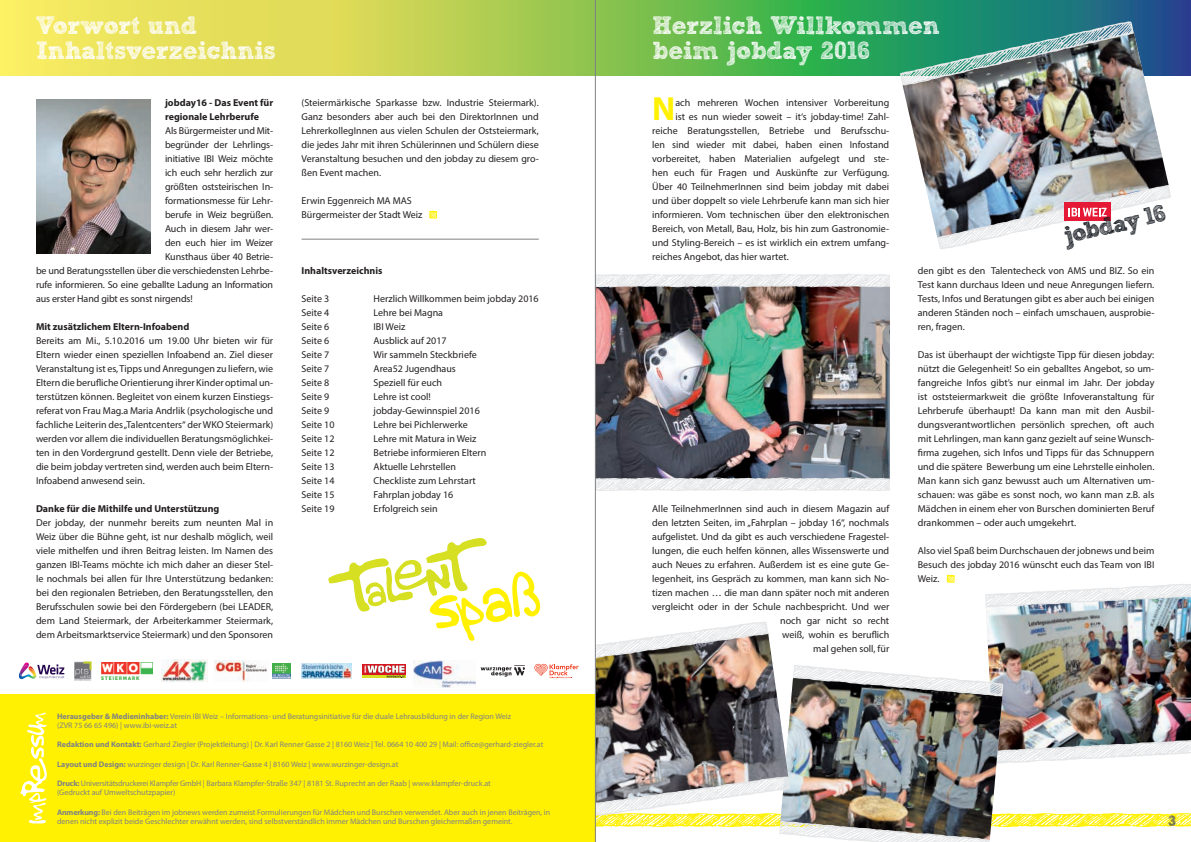
<style>
.page{position:relative;width:1191px;height:842px;background:#fff}
.page>*{position:absolute;margin:0;border:0;box-sizing:border-box;transform-origin:0 0}
.t1{font:700 33.6px "Myriad Pro";color:#fff101}
.t2{font:700 25px/25px "freeversion Sketch Block";letter-spacing:-.015em;color:#fff}
.t3{font:700 24.1px "freeversion Sketch Block";color:#161b21}
.t4{font:700 15px "freeversion Sketch Block";color:#57585a}
.t5{font:10px/14px "Myriad Pro";color:#231f20;text-align:justify}
.t6{font:700 10px/14px "Myriad Pro";color:#231f20}
.t7{font:8px/9.6px "Myriad Pro";color:#808285}
.s1{font-weight:700}
</style>
<div class="page">
<svg style="left:0;top:0;width:1191px;height:75px;background:#99c359"></svg>
<img style="left:36px;top:99px;width:115px;height:154px">
<img style="left:596px;top:287px;width:293px;height:190px">
<img style="left:902px;top:32px;width:266px;height:204px">
<img style="left:900px;top:21px;width:234px;height:65px">
<svg style="left:429px;top:211px;width:8px;height:8px"></svg>
<img style="left:937px;top:185px;width:234px;height:64px">
<hr style="left:301px;top:239px;width:238px;height:1px;background:#808285">
<svg style="left:596px;top:274px;width:293px;height:13px"></svg>
<svg style="left:596px;top:477px;width:293px;height:14px"></svg>
<img style="left:0;top:538px;width:1191px;height:304px">
<hr style="left:595px;top:0;width:1px;height:842px;background:#808285">
<h2 class="t2" style="left:36px;top:16px;width:241px">Vorwort und<br>Inhaltsverzeichnis</h2>
<p class="t6" style="left:165px;top:95px;width:110px">jobday16 - Das Event für regionale Lehrberufe</p>
<p class="t5" style="left:165px;top:123px;width:110px">Als Bürgermeister und Mit-</p>
<p class="t5" style="left:165px;top:137px;width:110px">begründer der Lehrlings-</p>
<p class="t5" style="left:165px;top:151px;width:110px">initiative IBI Weiz möchte</p>
<p class="t5" style="left:165px;top:165px;width:110px">ich euch sehr herzlich zur</p>
<p class="t5" style="left:165px;top:179px;width:110px">größten oststeirischen In-</p>
<p class="t5" style="left:165px;top:193px;width:110px">formationsmesse für Lehr-</p>
<p class="t5" style="left:165px;top:207px;width:110px">berufe in Weiz begrüßen.</p>
<p class="t5" style="left:165px;top:221px;width:110px">Auch in diesem Jahr wer-</p>
<p class="t5" style="left:165px;top:235px;width:110px">den euch hier im Weizer</p>
<p class="t5" style="left:165px;top:249px;width:110px">Kunsthaus über 40 Betrie-</p>
<p class="t5" style="left:36px;top:263px;width:239px">be und Beratungsstellen über die verschiedensten Lehrbe-</p>
<p class="t5" style="left:36px;top:277px;width:239px">rufe informieren. So eine geballte Ladung an Information</p>
<p class="t5" style="left:36px;top:291px;width:158px">aus erster Hand gibt es sonst nirgends!</p>
<p class="t6" style="left:36px;top:319px;width:155px">Mit zusätzlichem Eltern-Infoabend</p>
<p class="t5" style="left:36px;top:333px;width:239px">Bereits am Mi., 5.10.2016 um 19.00 Uhr bieten wir für Eltern wieder einen speziellen Infoabend an. Ziel dieser Veranstaltung ist es, Tipps und Anregungen zu liefern, wie Eltern die berufliche Orientierung ihrer Kinder optimal un&shy;terstützen können. Begleitet von einem kurzen Einstiegs&shy;referat von Frau Mag.a Maria Andrlik (psychologische und fachliche Leiterin des „Talentcenters“ der WKO Steiermark) werden vor allem die individuellen Beratungsmöglichkei&shy;ten in den Vordergrund gestellt. Denn viele der Betriebe, die beim jobday vertreten sind, werden auch beim Eltern-Infoabend anwesend sein.</p>
<p class="t6" style="left:36px;top:501px;width:185px">Danke für die Mithilfe und Unterstützung</p>
<p class="t5" style="left:36px;top:515px;width:239px">Der jobday, der nunmehr bereits zum neunten Mal in Weiz über die Bühne geht, ist nur deshalb möglich, weil viele mithelfen und ihren Beitrag leisten. Im Namen des ganzen IBI-Teams möchte ich mich daher an dieser Stel&shy;le nochmals bei allen für Ihre Unterstützung bedanken: bei den regionalen Betrieben, den Beratungsstellen, den Berufsschulen sowie bei den Fördergebern (bei LEADER, dem Land Steiermark, der Arbeiterkammer Steiermark, dem Arbeitsmarktservice Steiermark) und den Sponsoren</p>
<p class="t5" style="left:301px;top:95px;width:239px">(Steiermärkische Sparkasse bzw. Industrie Steiermark).<br>Ganz besonders aber auch bei den DirektorInnen und LehrerkollegInnen aus vielen Schulen der Oststeiermark, die jedes Jahr mit ihren Schülerinnen und Schülern diese Veranstaltung besuchen und den jobday zu diesem gro&shy;ßen Event machen.</p>
<p class="t5" style="left:301px;top:193px;width:122px">Erwin Eggenreich MA MAS<br>Bürgermeister der Stadt Weiz</p>
<p class="t6" style="left:301px;top:263px;width:82px">Inhaltsverzeichnis</p>
<p class="t5" style="left:301px;top:291px;width:29px">Seite 3</p>
<p class="t5" style="left:373px;top:291px;width:167px">Herzlich Willkommen beim jobday 2016</p>
<p class="t5" style="left:301px;top:305px;width:29px">Seite 4</p>
<p class="t5" style="left:373px;top:305px;width:71px">Lehre bei Magna</p>
<p class="t5" style="left:301px;top:319px;width:29px">Seite 6</p>
<p class="t5" style="left:373px;top:319px;width:33px">IBI Weiz</p>
<p class="t5" style="left:301px;top:333px;width:29px">Seite 6</p>
<p class="t5" style="left:373px;top:333px;width:75px">Ausblick auf 2017</p>
<p class="t5" style="left:301px;top:347px;width:29px">Seite 7</p>
<p class="t5" style="left:373px;top:347px;width:105px">Wir sammeln Steckbriefe</p>
<p class="t5" style="left:301px;top:361px;width:29px">Seite 7</p>
<p class="t5" style="left:373px;top:361px;width:84px">Area52 Jugendhaus</p>
<p class="t5" style="left:301px;top:375px;width:29px">Seite 8</p>
<p class="t5" style="left:373px;top:375px;width:70px">Speziell für euch</p>
<p class="t5" style="left:301px;top:389px;width:29px">Seite 9</p>
<p class="t5" style="left:373px;top:389px;width:59px">Lehre ist cool!</p>
<p class="t5" style="left:301px;top:403px;width:29px">Seite 9</p>
<p class="t5" style="left:373px;top:403px;width:108px">jobday-Gewinnspiel 2016</p>
<p class="t5" style="left:301px;top:417px;width:34px">Seite 10</p>
<p class="t5" style="left:373px;top:417px;width:96px">Lehre bei Pichlerwerke</p>
<p class="t5" style="left:301px;top:431px;width:34px">Seite 12</p>
<p class="t5" style="left:373px;top:431px;width:104px">Lehre mit Matura in Weiz</p>
<p class="t5" style="left:301px;top:445px;width:34px">Seite 12</p>
<p class="t5" style="left:373px;top:445px;width:114px">Betriebe informieren Eltern</p>
<p class="t5" style="left:301px;top:459px;width:34px">Seite 13</p>
<p class="t5" style="left:373px;top:459px;width:84px">Aktuelle Lehrstellen</p>
<p class="t5" style="left:301px;top:473px;width:34px">Seite 14</p>
<p class="t5" style="left:373px;top:473px;width:104px">Checkliste zum Lehrstart</p>
<p class="t5" style="left:301px;top:487px;width:34px">Seite 15</p>
<p class="t5" style="left:373px;top:487px;width:81px">Fahrplan jobday 16</p>
<p class="t5" style="left:301px;top:501px;width:34px">Seite 19</p>
<p class="t5" style="left:373px;top:501px;width:66px">Erfolgreich sein</p>
<p class="t7" style="left:57px;top:711px;width:455px"><span class="s1">Herausgeber &amp; Medieninhaber:</span> Verein IBI Weiz – Informations- und Beratungsinitiative für die duale Lehrausbildung in der Region Weiz (ZVR 75 66 65 496) | www.ibi-weiz.at</p>
<p class="t7" style="left:57px;top:740px;width:488px"><span class="s1">Redaktion und Kontakt:</span> Gerhard Ziegler (Projektleitung) | Dr. Karl Renner Gasse 2 | 8160 Weiz | Tel. 0664 10 400 29 | Mail: office@gerhard-ziegler.at</p>
<p class="t7" style="left:57px;top:759px;width:343px"><span class="s1">Layout und Design:</span> wurzinger design | Dr. Karl Renner-Gasse 4 | 8160 Weiz | www.wurzinger-design.at</p>
<p class="t7" style="left:57px;top:778px;width:435px"><span class="s1">Druck:</span> Universitätsdruckerei Klampfer GmbH | Barbara Klampfer-Straße 347 | 8181 St. Ruprecht an der Raab | www.klampfer-druck.at (Gedruckt auf Umweltschutzpapier)</p>
<p class="t7" style="left:57px;top:807px;width:495px"><span class="s1">Anmerkung:</span> Bei den Beiträgen im jobnews werden zumeist Formulierungen für Mädchen und Burschen verwendet. Aber auch in jenen Beiträgen, in denen nicht explizit beide Geschlechter erwähnt werden, sind selbstverständlich immer Mädchen und Burschen gleichermaßen gemeint.</p>
<h2 class="t2" style="left:652px;top:16px;width:289px">Herzlich Willkommen beim jobday 2016</h2>
<h1 class="t1" style="left:652px;top:87px;width:25px">N</h1>
<p class="t5" style="left:675px;top:95px;width:215px">ach mehreren Wochen intensiver Vorbereitung</p>
<p class="t5" style="left:675px;top:109px;width:215px">ist es nun wieder soweit – it‘s jobday-time! Zahl-</p>
<p class="t5" style="left:652px;top:123px;width:239px">reiche Beratungsstellen, Betriebe und Berufsschu-</p>
<p class="t5" style="left:652px;top:137px;width:238px">len sind wieder mit dabei, haben einen Infostand</p>
<p class="t5" style="left:652px;top:151px;width:239px">vorbereitet, haben Materialien aufgelegt und ste-</p>
<p class="t5" style="left:652px;top:165px;width:238px">hen euch für Fragen und Auskünfte zur Verfügung.</p>
<p class="t5" style="left:652px;top:179px;width:238px">Über 40 TeilnehmerInnen sind beim jobday mit dabei</p>
<p class="t5" style="left:652px;top:193px;width:239px">und über doppelt so viele Lehrberufe kann man sich hier</p>
<p class="t5" style="left:652px;top:207px;width:238px">informieren. Vom technischen über den elektronischen</p>
<p class="t5" style="left:652px;top:221px;width:239px">Bereich, von Metall, Bau, Holz, bis hin zum Gastronomie-</p>
<p class="t5" style="left:652px;top:235px;width:238px">und Styling-Bereich – es ist wirklich ein extrem umfang-</p>
<p class="t5" style="left:652px;top:249px;width:138px">reiches Angebot, das hier wartet.</p>
<h3 class="t3" style="left:1061px;top:227px;width:106px;rotate:-13deg">jobday 16</h3>
<p class="t5" style="left:652px;top:501px;width:239px;text-align:right">Alle TeilnehmerInnen sind auch in diesem Magazin auf den letzten Seiten, im „Fahrplan – jobday 16“, nochmals aufgelistet. Und da gibt es auch verschiedene Fragestel&shy;lungen, die euch helfen können, alles Wissenswerte und auch Neues zu erfahren. Außerdem ist es eine gute Ge&shy;legenheit, ins Gespräch zu kommen, man kann sich No&shy;tizen machen … die man dann später noch mit anderen vergleicht oder in der Schule nachbespricht. Und wer noch gar nicht so recht<br>weiß, wohin es beruflich<br>mal gehen soll, für</p>
<p class="t5" style="left:917px;top:263px;width:238px">den gibt es den Talentecheck von AMS und BIZ. So ein Test kann durchaus Ideen und neue Anregungen liefern.<br>Tests, Infos und Beratungen gibt es aber auch bei einigen anderen Ständen noch – einfach umschauen, ausprobie&shy;ren, fragen.</p>
<p class="t5" style="left:917px;top:347px;width:238px">Das ist überhaupt der wichtigste Tipp für diesen jobday: nützt die Gelegenheit! So ein geballtes Angebot, so um&shy;fangreiche Infos gibt’s nur einmal im Jahr. Der jobday ist oststeiermarkweit die größte Infoveranstaltung für Lehrberufe überhaupt! Da kann man mit den Ausbil&shy;dungsverantwortlichen persönlich sprechen, oft auch mit Lehrlingen, man kann ganz gezielt auf seine Wunsch&shy;firma zugehen, sich Infos und Tipps für das Schnuppern und die spätere Bewerbung um eine Lehrstelle einholen.<br>Man kann sich ganz bewusst auch um Alternativen um&shy;schauen: was gäbe es sonst noch, wo kann man z.B. als Mädchen in einem eher von Burschen dominierten Beruf drankommen – oder auch umgekehrt.</p>
<p class="t5" style="left:917px;top:543px;width:238px">Also viel Spaß beim Durchschauen der jobnews und beim Besuch des jobday 2016 wünscht euch das Team von IBI Weiz.</p>
<h3 class="t4" style="left:1168px;top:815px;width:10px">3</h3>
</div>
